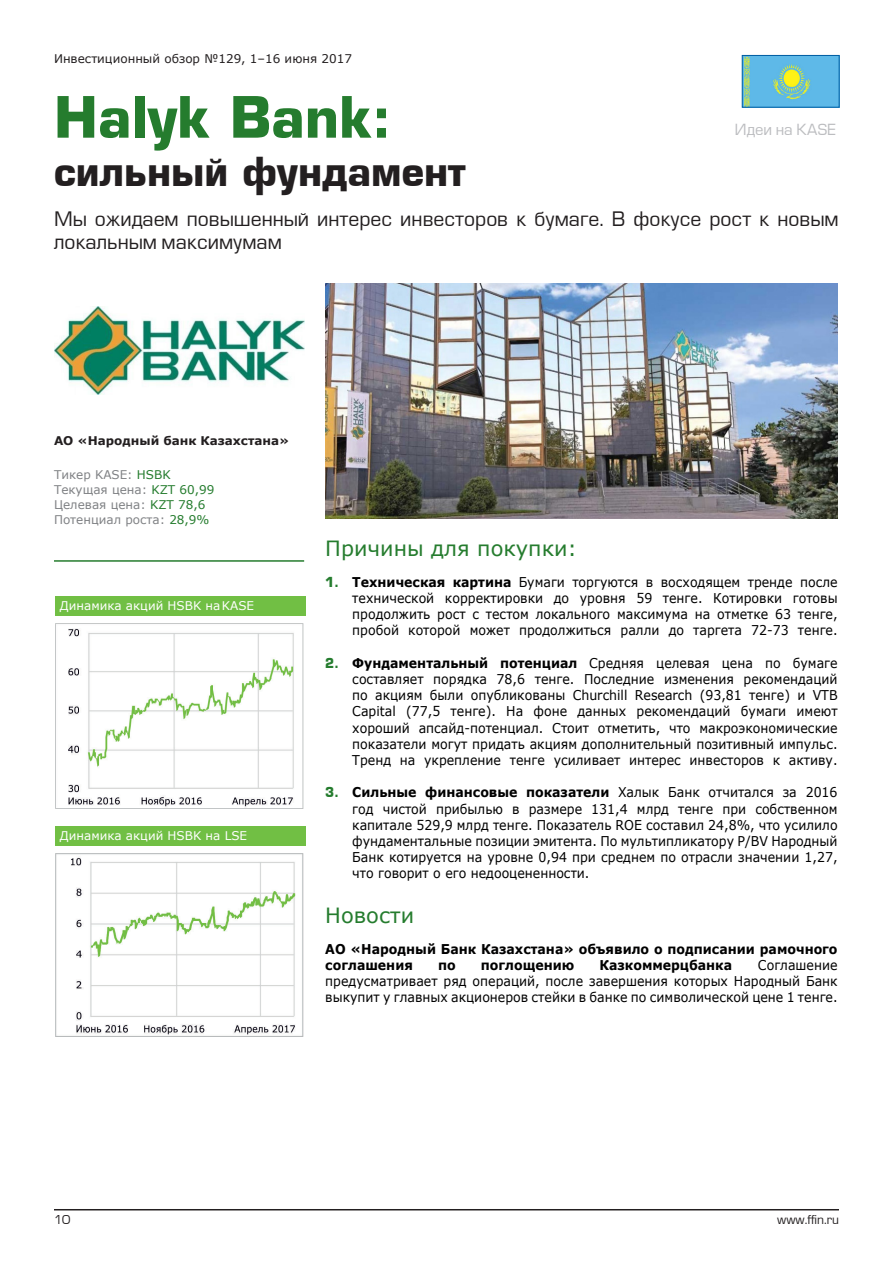
<style>
.page{position:relative;width:893px;height:1263px;background:#fff}
.page>*{position:absolute;margin:0;border:0;box-sizing:border-box;transform-origin:0 0}
.t1{font:700 55.5px "Europe";color:#257c2e}
.t2{font:700 39px "Europe";color:#231f20}
.t3{font:21px "Verdana";color:#257c2e}
.t4{font:19.5px/23.4px "Europe Normal";color:#231f20}
.t5{font:15px "Europe Normal";color:#bcbdc0}
.t6{font:13.5px/16.2px "Verdana";color:#010000;text-align:justify;scale:.93 1}
.t7{font:700 13.5px/16.2px "Verdana";color:#010000;scale:.93 1}
.t8{font:12px "Verdana";color:#808285}
.t9{font:12px "Verdana";color:#fff}
.t10{font:12px "Verdana";color:#231f20}
.t11{font:700 12px "Verdana";color:#231f20}
.t12{font:12px "Europe Normal";color:#231f20}
.s1{color:#257c2e}
.s2{font-family:"Europe";font-weight:700;color:#257c2e}
.s3{font-weight:700}
</style>
<div class="page">
<hr style="left:54px;top:1209px;width:785px;height:1px;background:#231f20">
<img style="left:744px;top:57px;width:93px;height:49px">
<div style="left:742px;top:55px;width:97px;height:53px;border:1px solid #005da2"></div>
<img style="left:54px;top:307px;width:250px;height:87px">
<hr style="left:54px;top:560px;width:250px;height:2px;background:#257c2e">
<div style="left:56px;top:596px;width:250px;height:20px;background:#71bf44"></div>
<div style="left:56px;top:826px;width:250px;height:20px;background:#71bf44"></div>
<img style="left:325px;top:283px;width:513px;height:235px">
<img style="left:55px;top:624px;width:249px;height:184px">
<img style="left:55px;top:854px;width:249px;height:182px">
<p class="t10" style="left:54px;top:51px;width:299px">Инвестиционный обзор №129, 1–16 июня 2017</p>
<p class="t1" style="left:54px;top:84px;width:339px">Halyk Bank:</p>
<p class="t2" style="left:54px;top:148px;width:413px">сильный фундамент</p>
<p class="t5" style="left:735px;top:121px;width:103px">Идеи на KASE</p>
<p class="t4" style="left:54px;top:208px;width:786px">Мы ожидаем повышенный интерес инвесторов к бумаге. В фокусе рост к новым локальным максимумам</p>
<p class="t11" style="left:54px;top:432px;width:237px">АО «Народный банк Казахстана»</p>
<p class="t8" style="left:54px;top:467px;width:118px">Тикер KASE: <span class="s1">HSBK</span></p>
<p class="t8" style="left:54px;top:482px;width:162px">Текущая цена: <span class="s1">KZT 60,99</span></p>
<p class="t8" style="left:54px;top:497px;width:153px">Целевая цена: <span class="s1">KZT 78,6</span></p>
<p class="t8" style="left:54px;top:512px;width:157px">Потенциал роста: <span class="s1">28,9%</span></p>
<p class="t9" style="left:60px;top:597px;width:196px">Динамика акций HSBK наKASE</p>
<p class="t9" style="left:60px;top:827px;width:189px">Динамика акций HSBK на LSE</p>
<p class="t3" style="left:325px;top:534px;width:253px">Причины для покупки:</p>
<p class="t6" style="left:352px;top:574px;width:523px;text-indent:-27px"><span class="s2">1.</span> <span class="s3">Техническая картина</span> Бумаги торгуются в восходящем тренде после технической корректировки до уровня 59 тенге. Котировки готовы продолжить рост с тестом локального максимума на отметке 63 тенге, пробой которой может продолжиться ралли до таргета 72-73 тенге.</p>
<p class="t6" style="left:352px;top:655px;width:523px;text-indent:-27px"><span class="s2">2.</span> <span class="s3">Фундаментальный потенциал</span> Средняя целевая цена по бумаге составляет порядка 78,6 тенге. Последние изменения рекомендаций по акциям были опубликованы Churchill Research (93,81 тенге) и VTB Capital (77,5 тенге). На фоне данных рекомендаций бумаги имеют хороший апсайд-потенциал. Стоит отметить, что макроэкономические показатели могут придать акциям дополнительный позитивный импульс.<br>Тренд на укрепление тенге усиливает интерес инвесторов к активу.</p>
<p class="t6" style="left:352px;top:784px;width:523px;text-indent:-27px"><span class="s2">3.</span> <span class="s3">Сильные финансовые показатели</span> Халык Банк отчитался за 2016 год чистой прибылью в размере 131,4 млрд тенге при собственном капитале 529,9 млрд тенге. Показатель ROE составил 24,8%, что усилило фундаментальные позиции эмитента. По мультипликатору P/BV Народный Банк котируется на уровне 0,94 при среднем по отрасли значении 1,27, что говорит о его недооцененности.</p>
<p class="t3" style="left:325px;top:901px;width:90px">Новости</p>
<p class="t7" style="left:325px;top:940px;width:552px">АО «Народный Банк Казахстана» объявило о подписании рамочного соглашения</p>
<p class="t7" style="left:438px;top:957px;width:20px">по</p>
<p class="t7" style="left:481px;top:957px;width:102px">поглощению</p>
<p class="t7" style="left:599px;top:957px;width:144px">Казкоммерцбанка</p>
<p class="t6" style="left:325px;top:957px;width:552px;text-indent:433px">Соглашение предусматривает ряд операций, после завершения которых Народный Банк выкупит у главных акционеров стейки в банке по символической цене 1 тенге.</p>
<p class="t12" style="left:54px;top:1213px;width:18px">10</p>
<p class="t12" style="left:777px;top:1213px;width:63px">www.ffin.ru</p>
</div>
